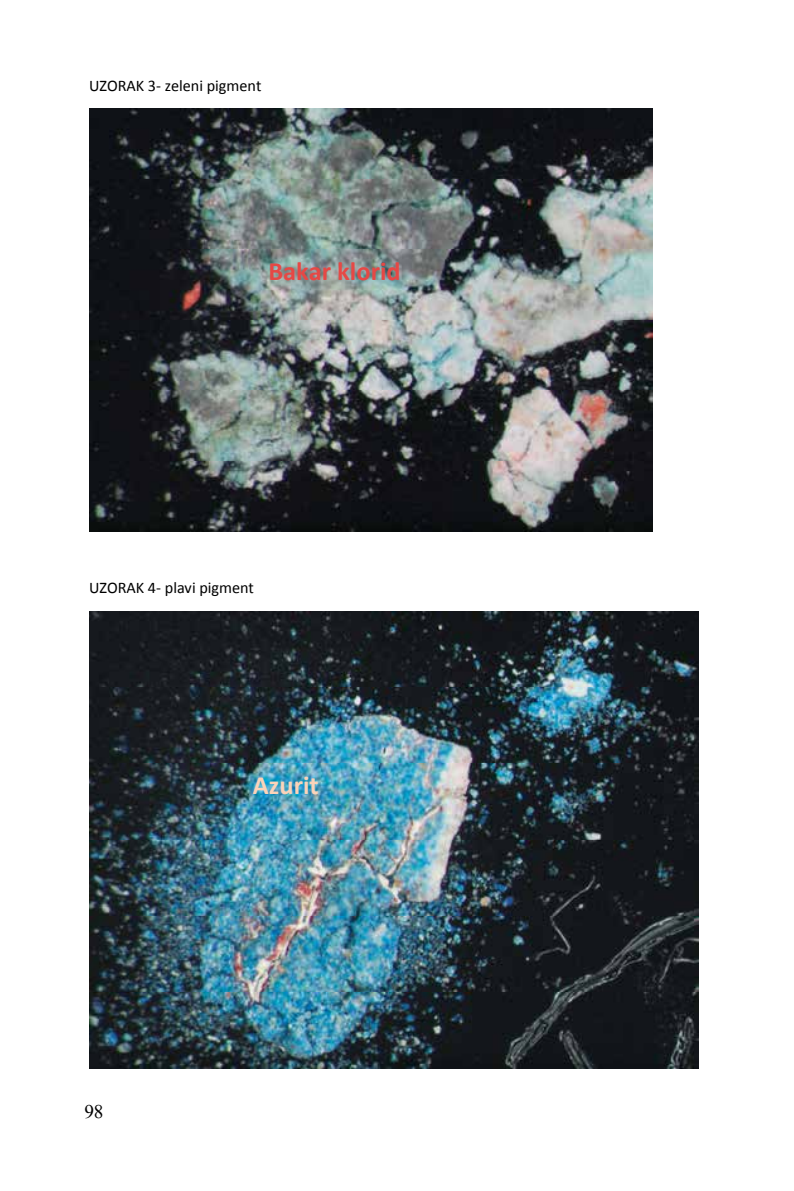
<style>
.page{position:relative;width:794px;height:1191px;background:#fff}
.page>*{position:absolute;margin:0;border:0;box-sizing:border-box;transform-origin:0 0}
.t1{font:700 26.43px "Calibri";color:#e64845}
.t2{font:700 26.43px "Calibri";color:#fbd3b9}
.t3{font:19.25px "Times New Roman";color:#000}
.t4{font:16.28px "Calibri";color:#000}
</style>
<div class="page">
<img style="left:89px;top:109px;width:563px;height:422px">
<img style="left:89px;top:611px;width:609px;height:457px">
<p class="t4" style="left:89px;top:75px;width:174px">UZORAK 3- zeleni pigment</p>
<h1 class="t1" style="left:268px;top:255px;width:134px">Bakar klorid</h1>
<p class="t4" style="left:89px;top:578px;width:166px">UZORAK 4- plavi pigment</p>
<p class="t3" style="left:84px;top:1098px;width:21px">98</p>
<h1 class="t2" style="left:253px;top:768px;width:67px">Azurit</h1>
</div>
